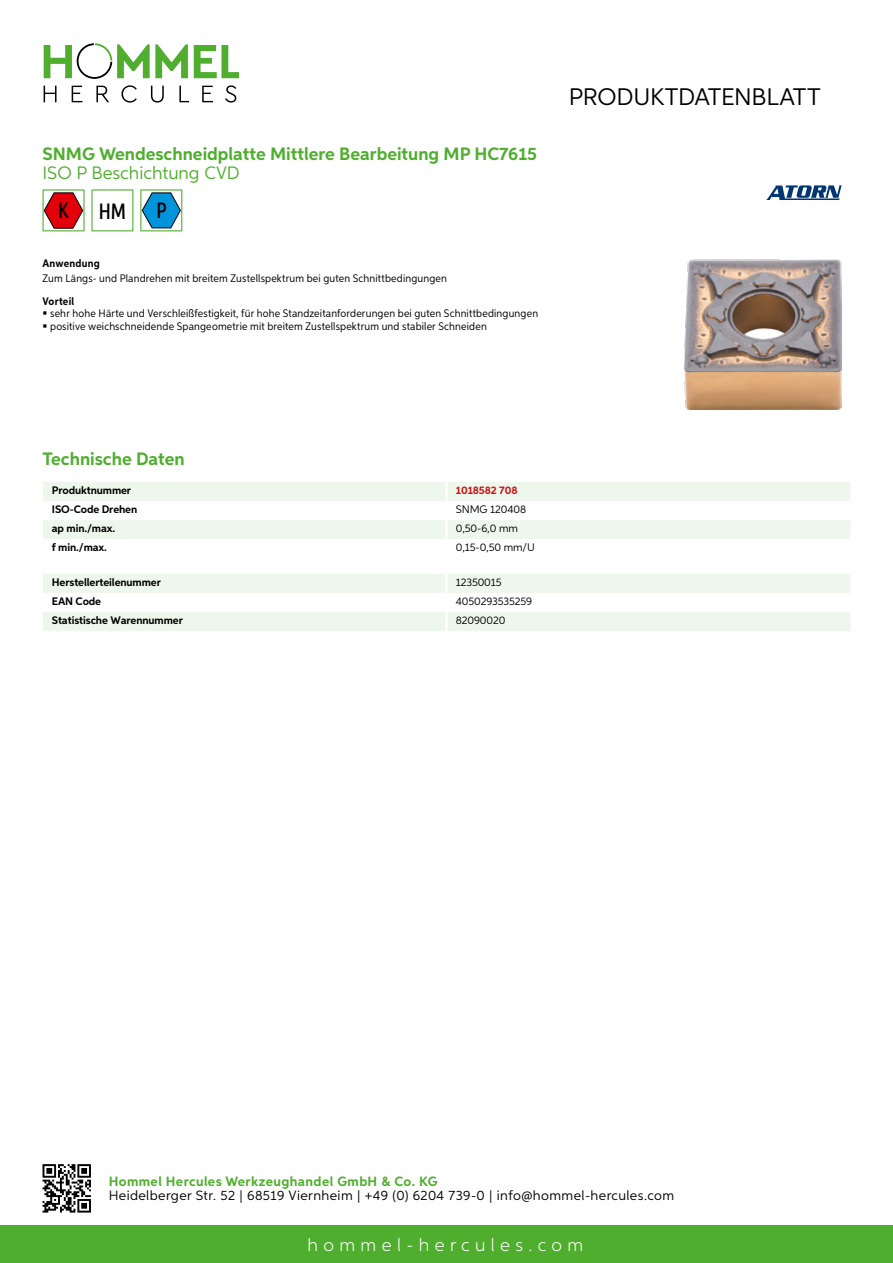
<style>
.page{position:relative;width:893px;height:1263px;background:#fff}
.page>*{position:absolute;margin:0;border:0;box-sizing:border-box;transform-origin:0 0}
.t1{font:24px "Aspira";letter-spacing:-.01em;color:#000}
.t2{font:500 22.2px "Aspira XX Nar";color:#000}
.t3{font:700 18px "Aspira";color:#50ae2f}
.t4{font:300 18px "Aspira";letter-spacing:.3em;color:#fff}
.t5{font:18px "Aspira";color:#50ae2f}
.t6{font:13.5px "Aspira";letter-spacing:.03em;color:#000}
.t7{font:700 13.5px "Aspira";letter-spacing:.03em;color:#50ae2f}
.t8{font:10.95px/12.8px "Aspira Nar";letter-spacing:.015em;color:#000}
.t9{font:700 10.95px "Aspira";letter-spacing:-.01em;color:#000}
.t10{font:10.95px "Aspira";letter-spacing:-.01em;color:#000}
.t11{font:700 10.95px "Aspira Nar";letter-spacing:.02em;color:#000}
.t12{font:700 10.95px "Aspira";letter-spacing:-.01em;color:#cd1013}
</style>
<div class="page">
<div style="left:0;top:1226px;width:893px;height:37px;background:#50ae2f"></div>
<svg style="left:43px;top:1164px;width:48px;height:48px"></svg>
<svg style="left:194px;top:45px;width:45px;height:33px"></svg>
<svg style="left:44px;top:43px;width:144px;height:36px"></svg>
<svg style="left:44px;top:86px;width:13px;height:16px"></svg>
<svg style="left:72px;top:86px;width:10px;height:16px"></svg>
<svg style="left:96px;top:86px;width:13px;height:16px"></svg>
<svg style="left:121px;top:85px;width:16px;height:18px"></svg>
<svg style="left:151px;top:86px;width:13px;height:17px"></svg>
<svg style="left:179px;top:86px;width:10px;height:16px"></svg>
<svg style="left:202px;top:86px;width:11px;height:16px"></svg>
<svg style="left:225px;top:85px;width:11px;height:18px"></svg>
<div style="left:43px;top:482px;width:807px;height:19px;background:#eef7eb"></div>
<div style="left:43px;top:520px;width:807px;height:19px;background:#eef7eb"></div>
<hr style="left:445px;top:482px;width:3px;height:19px;background:#fff">
<hr style="left:445px;top:520px;width:3px;height:19px;background:#fff">
<svg style="left:43px;top:574px;width:807px;height:57px"></svg>
<hr style="left:445px;top:612px;width:3px;height:19px;background:#fff">
<svg style="left:43px;top:189px;width:42px;height:42px"></svg>
<svg style="left:91px;top:189px;width:42px;height:42px"></svg>
<svg style="left:140px;top:189px;width:42px;height:42px"></svg>
<img style="left:685px;top:259px;width:157px;height:150px">
<svg style="left:766px;top:185px;width:76px;height:15px"></svg>
<h3 class="t3" style="left:43px;top:142px;width:496px">SNMG Wendeschneidplatte Mittlere Bearbeitung MP HC7615</h3>
<h3 class="t5" style="left:43px;top:162px;width:196px">ISO P Beschichtung CVD</h3>
<h2 class="t2" style="left:58px;top:197px;width:12px">K</h2>
<h2 class="t2" style="left:99px;top:197px;width:29px">HM</h2>
<h2 class="t2" style="left:156px;top:197px;width:12px">P</h2>
<p class="t11" style="left:43px;top:257px;width:59px">Anwendung</p>
<p class="t8" style="left:43px;top:272px;width:406px">Zum Längs- und Plandrehen mit breitem Zustellspektrum bei guten Schnittbedingungen</p>
<p class="t11" style="left:43px;top:294px;width:33px">Vorteil</p>
<p class="t8" style="left:50px;top:307px;width:489px">sehr hohe Härte und Verschleißfestigkeit, für hohe Standzeitanforderungen bei guten Schnittbedingungen positive weichschneidende Spangeometrie mit breitem Zustellspektrum und stabiler Schneiden</p>
<h1 class="t1" style="left:569px;top:82px;width:253px">Produktdatenblatt</h1>
<h3 class="t3" style="left:43px;top:448px;width:144px">Technische Daten</h3>
<p class="t9" style="left:52px;top:483px;width:81px">Produktnummer</p>
<p class="t12" style="left:456px;top:483px;width:63px">1018582 708</p>
<p class="t9" style="left:52px;top:502px;width:87px">ISO-Code Drehen</p>
<p class="t10" style="left:456px;top:502px;width:72px">SN MG 120408</p>
<p class="t9" style="left:52px;top:521px;width:65px">ap min./max.</p>
<p class="t10" style="left:456px;top:522px;width:64px">0,50-6,0 mm</p>
<p class="t9" style="left:52px;top:541px;width:57px">f min./max.</p>
<p class="t10" style="left:456px;top:541px;width:79px">0,15-0,50 mm/U</p>
<p class="t9" style="left:52px;top:575px;width:111px">Herstellerteilenummer</p>
<p class="t10" style="left:456px;top:575px;width:47px">12350015</p>
<p class="t9" style="left:52px;top:594px;width:51px">EAN Code</p>
<p class="t10" style="left:456px;top:594px;width:78px">4050293535259</p>
<p class="t9" style="left:52px;top:613px;width:132px">Statistische Warennummer</p>
<p class="t10" style="left:456px;top:613px;width:51px">82090020</p>
<p class="t7" style="left:109px;top:1172px;width:330px">Hommel Hercules Werkzeughandel GmbH &amp; Co. KG</p>
<p class="t6" style="left:109px;top:1187px;width:567px">Heidelberger Str. 52 | 68519 Viernheim | +49 (0) 6204 739-0 | info@hommel-hercules.com</p>
<h3 class="t4" style="left:307px;top:1234px;width:277px">hommel-hercules.com</h3>
</div>
